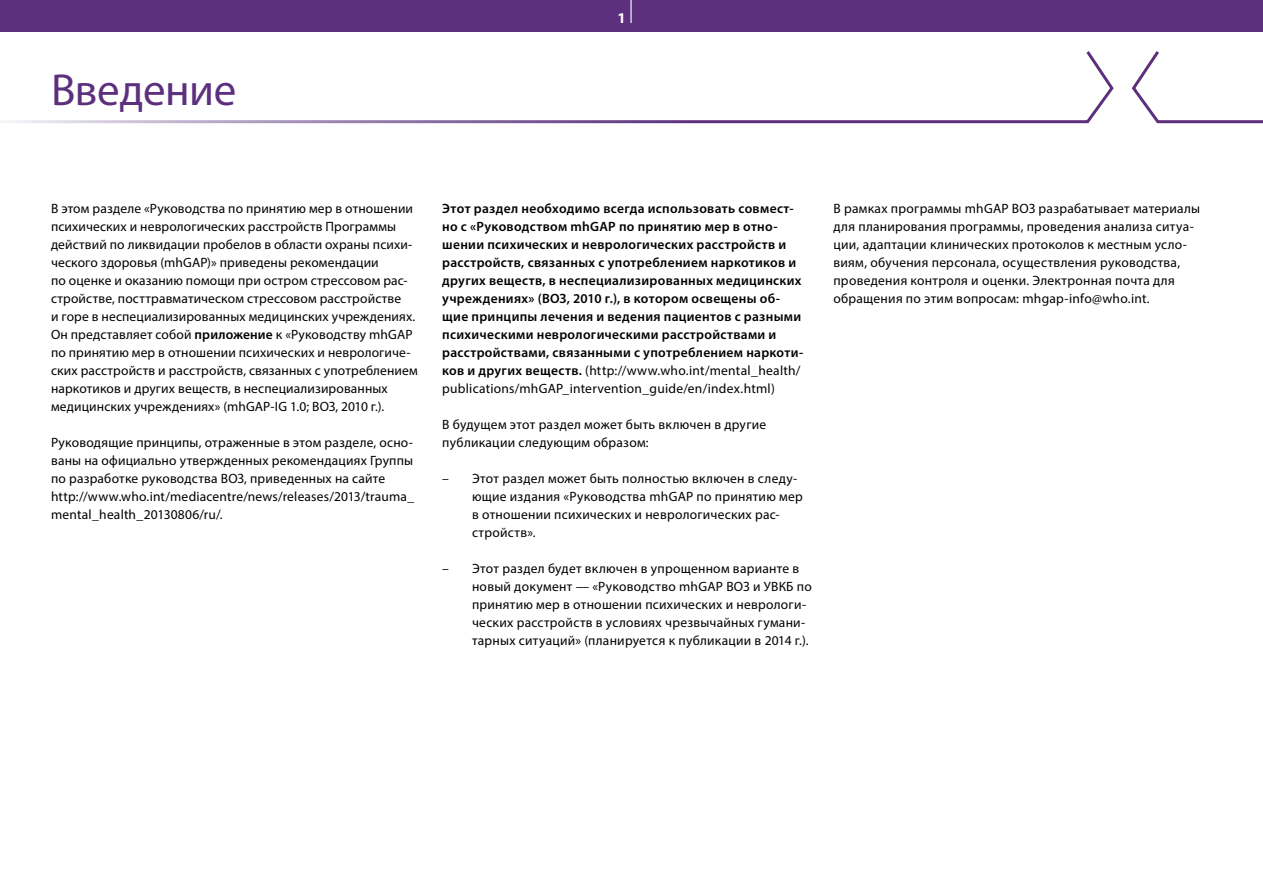
<style>
.page{position:relative;width:1263px;height:893px;background:#fff}
.page>*{position:absolute;margin:0;border:0;box-sizing:border-box;transform-origin:0 0}
.t1{font:45px "Myriad Pro";letter-spacing:-.01em;color:#5d307e}
.t2{font:700 15px "Myriad Pro";color:#fff}
.t3{font:13.5px/18px "Myriad Pro";letter-spacing:.015em;color:#000}
.t4{font:600 13.5px/18px "Myriad Pro";letter-spacing:.025em;color:#000}
.s1{font-weight:600}
.s2{font-weight:400}
</style>
<div class="page">
<svg style="left:5px;top:51px;width:1109px;height:73px"></svg>
<svg style="left:1131px;top:51px;width:132px;height:73px"></svg>
<div style="left:0;top:0;width:1263px;height:32px;background:#5d307e"></div>
<hr style="left:630px;top:0;width:2px;height:23px;background:#fff">
<h1 class="t1" style="left:51px;top:62px;width:187px">Введение</h1>
<p class="t2" style="left:617px;top:8px;width:10px">1</p>
<p class="t3" style="left:51px;top:199px;width:368px">В этом разделе «Руководства по принятию мер в отношении психических и неврологических расстройств Программы действий по ликвидации пробелов в области охраны психи&shy;ческого здоровья (mhGAP)» приведены рекомендации<br>по оценке и оказанию помощи при остром стрессовом рас&shy;стройстве, посттравматическом стрессовом расстройстве<br>и горе в неспециализированных медицинских учреждениях.<br>Он представляет собой <span class="s1">приложение</span> к «Руководству mhGAP по принятию мер в отношении психических и неврологиче&shy;ских расстройств и расстройств, связанных с употреблением наркотиков и других веществ, в неспециализированных медицинских учреждениях» (mhGAP-IG 1.0; ВОЗ, 2010 г.).</p>
<p class="t3" style="left:51px;top:433px;width:365px">Руководящие принципы, отраженные в этом разделе, осно&shy;ваны на официально утвержденных рекомендациях Группы по разработке руководства ВОЗ, приведенных на сайте http://www.who.int/mediacentre/news/releases/2013/trauma_ mental_health_20130806/ru/.</p>
<p class="t4" style="left:442px;top:199px;width:363px">Этот раздел необходимо всегда использовать совмест&shy;но с «Руководством mhGAP по принятию мер в отно&shy;шении психических и неврологических расстройств и расстройств, связанных с употреблением наркотиков и других веществ, в неспециализированных медицинских учреждениях» (ВОЗ, 2010 г.), в котором освещены об&shy;щие принципы лечения и ведения пациентов с разными психическими неврологическими расстройствами и расстройствами, связанными с употреблением наркоти&shy;ков и других веществ. <span class="s2">(http://www.who.int/mental_health/ publications/mhGAP_intervention_guide/en/index.html)</span></p>
<p class="t3" style="left:442px;top:415px;width:326px">В будущем этот раздел может быть включен в другие публикации следующим образом:</p>
<p class="t3" style="left:472px;top:469px;width:332px;text-indent:-30px">– Этот раздел может быть полностью включен в следу&shy;ющие издания «Руководства mhGAP по принятию мер в отношении психических и неврологических рас&shy;стройств».</p>
<p class="t3" style="left:472px;top:559px;width:341px;text-indent:-30px">– Этот раздел будет включен в упрощенном варианте в новый документ — «Руководство mhGAP ВОЗ и УВКБ по принятию мер в отношении психических и неврологи&shy;ческих расстройств в условиях чрезвычайных гумани&shy;тарных ситуаций» (планируется к публикации в 2014 г.).</p>
<p class="t3" style="left:833px;top:199px;width:368px">В рамках программы mhGAP ВОЗ разрабатывает материалы для планирования программы, проведения анализа ситуа&shy;ции, адаптации клинических протоколов к местным усло&shy;виям, обучения персонала, осуществления руководства, проведения контроля и оценки. Электронная почта для обращения по этим вопросам: mhgap-info@who.int.</p>
</div>
